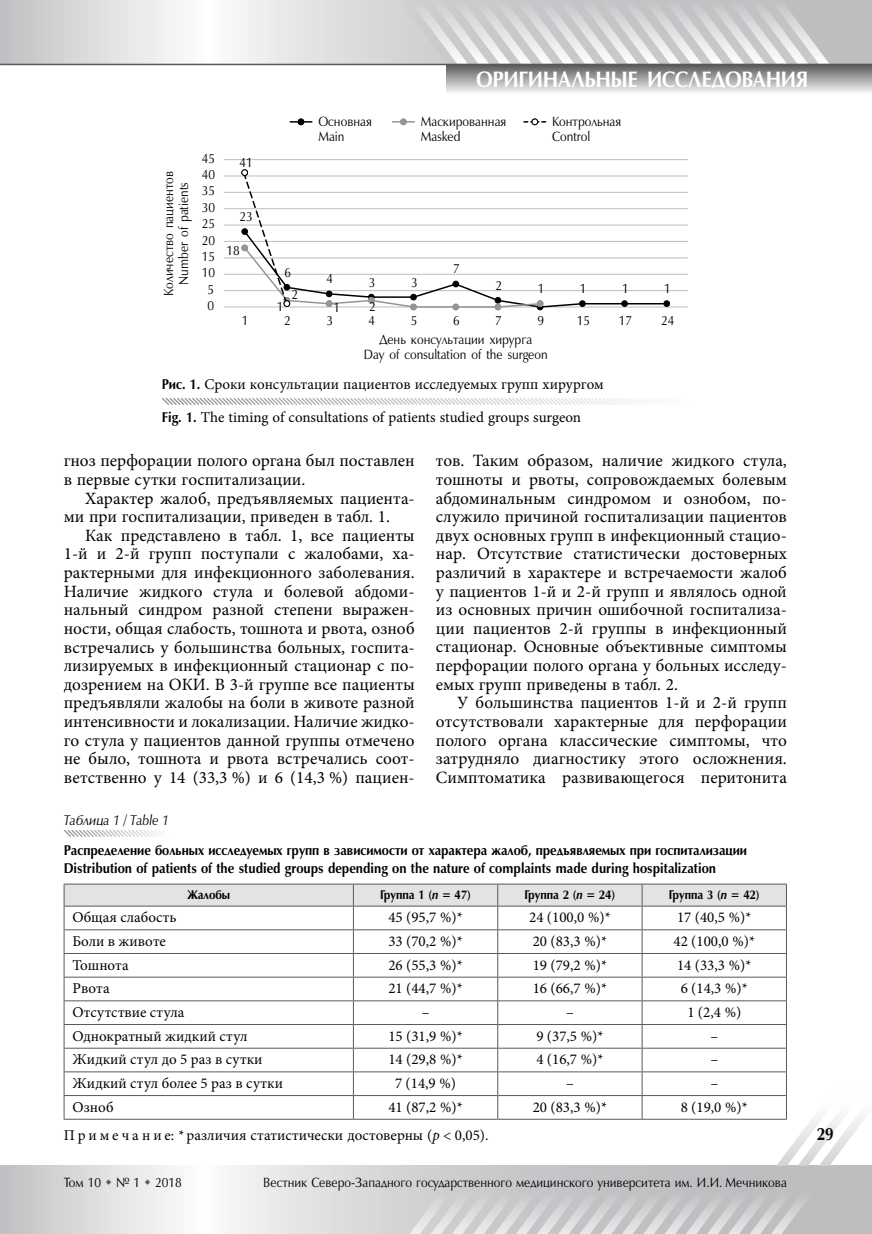
<style>
.page{position:relative;width:872px;height:1234px;background:#fff}
.page>*{position:absolute;margin:0;border:0;box-sizing:border-box;transform-origin:0 0}
.t1{font:700 22.5px "Optimum AP";letter-spacing:-.015em;color:#fff;scale:.9 1}
.t2{font:700 18px "Optimum AP";color:#000;scale:.85 1}
.t3{font:17.25px/18.6px "Minion Pro";color:#000;text-align:justify}
.t4{font:15px/32.8px "Minion Pro";color:#000}
.t5{font:700 14.25px/18.5px "Optimum AP";color:#000;scale:.9 1}
.t6{font:italic 14.25px "Optimum AP";color:#000;scale:.9 1}
.t7{font:13.5px/15px "Optimum AP";color:#000;scale:.9 1}
.t8{font:700 12.75px "Optimum AP";color:#000;scale:.9 1}
.s1{font-family:"Optimum AP";font-weight:700;font-size:14.25px}
.s2{font-style:italic}
</style>
<div class="page">
<svg style="left:0;top:0;width:872px;height:64px"></svg>
<div style="left:0;top:1165px;width:872px;height:68px;background:#cacbcd"></div>
<div style="left:446px;top:64px;width:426px;height:30px;background:linear-gradient(to bottom,#555658,#f4f4f4)"></div>
<svg style="left:383px;top:0;width:446px;height:64px"></svg>
<hr style="left:0;top:64px;width:872px;height:1px;background:#58595b">
<svg style="left:64px;top:829px;width:99px;height:8px"></svg>
<hr style="left:224px;top:159px;width:464px;height:1px;background:#bcbec0">
<hr style="left:224px;top:175px;width:464px;height:1px;background:#bcbec0">
<hr style="left:224px;top:192px;width:464px;height:1px;background:#bcbec0">
<hr style="left:224px;top:208px;width:464px;height:1px;background:#bcbec0">
<hr style="left:224px;top:225px;width:464px;height:1px;background:#bcbec0">
<hr style="left:224px;top:241px;width:464px;height:1px;background:#bcbec0">
<hr style="left:224px;top:257px;width:464px;height:1px;background:#bcbec0">
<hr style="left:224px;top:274px;width:464px;height:1px;background:#bcbec0">
<hr style="left:224px;top:290px;width:464px;height:1px;background:#bcbec0">
<hr style="left:224px;top:306px;width:464px;height:1px;background:#bcbec0">
<div style="left:241px;top:228px;width:7px;height:7px;border:1px solid #010101;border-radius:50%"></div>
<div style="left:663px;top:300px;width:7px;height:7px;border:1px solid #010101;border-radius:50%"></div>
<div style="left:241px;top:245px;width:7px;height:6px;border:1px solid #939598;border-radius:50%"></div>
<div style="left:241px;top:169px;width:7px;height:7px;border:1px solid #000;border-radius:50%"></div>
<hr style="left:290px;top:121px;width:22px;height:2px;background:#000">
<svg style="left:298px;top:119px;width:6px;height:6px"></svg>
<hr style="left:393px;top:121px;width:21px;height:2px;background:#939598">
<div style="left:400px;top:119px;width:7px;height:6px;border:1px solid #939598;border-radius:50%"></div>
<svg style="left:524px;top:119px;width:21px;height:6px"></svg>
<div style="left:531px;top:119px;width:7px;height:6px;border:1px solid #000;border-radius:50%"></div>
<svg style="left:242px;top:170px;width:427px;height:140px"></svg>
<svg style="left:162px;top:398px;width:492px;height:7px"></svg>
<svg style="left:64px;top:883px;width:808px;height:350px"></svg>
<h1 class="t1" style="left:476px;top:67px;width:17px">ОРИ</h1>
<h1 class="t1" style="left:518px;top:67px;width:27px">ГИНАЛ</h1>
<h1 class="t1" style="left:584px;top:67px;width:28px">ЬНЫЕ</h1>
<h1 class="t1" style="left:647px;top:67px;width:15px">ИССЛЕ</h1>
<h1 class="t1" style="left:711px;top:67px;width:63px">ДОВАНИ</h1>
<h1 class="t1" style="left:796px;top:67px;width:15px">Я</h1>
<p class="t7" style="left:162px;top:296px;width:140px;text-align:center;rotate:-90deg">Количество пациентов<br>Number of patients</p>
<p class="t7" style="left:202px;top:151px;width:16px">45</p>
<p class="t7" style="left:202px;top:168px;width:16px">40</p>
<p class="t7" style="left:202px;top:184px;width:16px">35</p>
<p class="t7" style="left:202px;top:200px;width:16px">30</p>
<p class="t7" style="left:202px;top:217px;width:16px">25</p>
<p class="t7" style="left:202px;top:233px;width:16px">20</p>
<p class="t7" style="left:202px;top:249px;width:16px">15</p>
<p class="t7" style="left:202px;top:266px;width:16px">10</p>
<p class="t7" style="left:207px;top:282px;width:9px">5</p>
<p class="t7" style="left:240px;top:156px;width:16px">41</p>
<p class="t7" style="left:240px;top:209px;width:16px">23</p>
<p class="t7" style="left:226px;top:244px;width:16px">18</p>
<p class="t7" style="left:284px;top:265px;width:9px">6</p>
<p class="t7" style="left:291px;top:287px;width:9px">2</p>
<p class="t7" style="left:207px;top:299px;width:9px">0</p>
<p class="t7" style="left:277px;top:299px;width:9px">1</p>
<p class="t7" style="left:318px;top:115px;width:61px">Основная<br>Main</p>
<p class="t7" style="left:421px;top:115px;width:96px">Маскированная<br>Masked</p>
<p class="t7" style="left:552px;top:115px;width:78px">Контрольная<br>Control</p>
<p class="t7" style="left:326px;top:272px;width:9px">4</p>
<p class="t7" style="left:369px;top:275px;width:9px">3</p>
<p class="t7" style="left:411px;top:275px;width:9px">3</p>
<p class="t7" style="left:333px;top:300px;width:9px">1</p>
<p class="t7" style="left:369px;top:299px;width:9px">2</p>
<p class="t7" style="left:453px;top:262px;width:9px">7</p>
<p class="t7" style="left:495px;top:278px;width:9px">2</p>
<p class="t7" style="left:580px;top:281px;width:9px">1</p>
<p class="t7" style="left:622px;top:281px;width:9px">1</p>
<p class="t7" style="left:664px;top:281px;width:9px">1</p>
<p class="t7" style="left:537px;top:281px;width:9px">1</p>
<p class="t7" style="left:242px;top:313px;width:9px">1</p>
<p class="t7" style="left:284px;top:313px;width:9px">2</p>
<p class="t7" style="left:326px;top:313px;width:9px">3</p>
<p class="t7" style="left:368px;top:313px;width:9px">4</p>
<p class="t7" style="left:411px;top:313px;width:9px">5</p>
<p class="t7" style="left:453px;top:313px;width:9px">6</p>
<p class="t7" style="left:495px;top:313px;width:9px">7</p>
<p class="t7" style="left:537px;top:313px;width:9px">9</p>
<p class="t7" style="left:577px;top:313px;width:16px">15</p>
<p class="t7" style="left:619px;top:313px;width:16px">17</p>
<p class="t7" style="left:661px;top:313px;width:16px">24</p>
<p class="t7" style="left:364px;top:332px;width:206px;text-align:center">День консультации хирурга<br>Day of consultation of the surgeon</p>
<p class="t4" style="left:162px;top:368px;width:443px"><span class="s1">Рис. 1.</span> Сроки консультации пациентов исследуемых групп хирургом<br><span class="s1">Fig. 1.</span> The timing of consultations of patients studied groups surgeon</p>
<p class="t3" style="left:64px;top:451px;width:352px">гноз перфорации полого органа был поставлен в первые сутки госпитализации.</p>
<p class="t3" style="left:64px;top:489px;width:352px;text-indent:21px">Характер жалоб, предъявляемых пациента&shy;ми при госпитализации, приведен в табл. 1.</p>
<p class="t3" style="left:64px;top:526px;width:352px;text-indent:21px">Как представлено в табл. 1, все пациенты 1-й и 2-й групп поступали с жалобами, ха&shy;рактерными для инфекционного заболевания.<br>Наличие жидкого стула и болевой абдоми&shy;нальный синдром разной степени выражен&shy;ности, общая слабость, тошнота и рвота, озноб встречались у большинства больных, госпита&shy;лизируемых в инфекционный стационар с по&shy;дозрением на ОКИ. В 3-й группе все пациенты предъявляли жалобы на боли в животе разной интенсивности и локализации. Наличие жидко&shy;го стула у пациентов данной группы отмечено не было, тошнота и рвота встречались соот&shy;ветственно у 14 (33,3 %) и 6 (14,3 %) пациен-</p>
<p class="t3" style="left:436px;top:451px;width:352px">тов. Таким образом, наличие жидкого стула, тошноты и рвоты, сопровождаемых болевым абдоминальным синдромом и ознобом, по&shy;служило причиной госпитализации пациентов двух основных групп в инфекционный стацио&shy;нар. Отсутствие статистически достоверных различий в характере и встречаемости жалоб у пациентов 1-й и 2-й групп и являлось одной из основных причин ошибочной госпитализа&shy;ции пациентов 2-й группы в инфекционный стационар. Основные объективные симптомы перфорации полого органа у больных исследу&shy;емых групп приведены в табл. 2.</p>
<p class="t3" style="left:436px;top:693px;width:352px;text-indent:21px">У большинства пациентов 1-й и 2-й групп отсутствовали характерные для перфорации полого органа классические симптомы, что затрудняло диагностику этого осложнения.<br>Симптоматика развивающегося перитонита</p>
<p class="t6" style="left:64px;top:813px;width:119px">Таблица 1 / Table 1</p>
<p class="t5" style="left:64px;top:840px;width:760px">Распределение больных исследуемых групп в зависимости от характера жалоб, предъявляемых при госпитализации<br>Distribution of patients of the studied groups depending on the nature of complaints made during hospitalization</p>
<p class="t8" style="left:187px;top:887px;width:49px">Жалобы</p>
<p class="t8" style="left:380px;top:887px;width:102px">Группа 1 (<span class="s2">n</span> = 47)</p>
<p class="t8" style="left:524px;top:887px;width:102px">Группа 2 (<span class="s2">n</span> = 24)</p>
<p class="t8" style="left:669px;top:887px;width:102px">Группа 3 (<span class="s2">n</span> = 42)</p>
<p class="t4" style="left:73px;top:901px;width:105px">Общая слабость</p>
<p class="t4" style="left:388px;top:901px;width:76px">45 (95,7 %)*</p>
<p class="t4" style="left:529px;top:901px;width:83px">24 (100,0 %)*</p>
<p class="t4" style="left:677px;top:901px;width:76px">17 (40,5 %)*</p>
<p class="t4" style="left:73px;top:924px;width:95px">Боли в животе</p>
<p class="t4" style="left:388px;top:924px;width:76px">33 (70,2 %)*</p>
<p class="t4" style="left:533px;top:924px;width:76px">20 (83,3 %)*</p>
<p class="t4" style="left:673px;top:924px;width:83px">42 (100,0 %)*</p>
<p class="t4" style="left:73px;top:948px;width:58px">Тошнота</p>
<p class="t4" style="left:388px;top:948px;width:76px">26 (55,3 %)*</p>
<p class="t4" style="left:533px;top:948px;width:76px">19 (79,2 %)*</p>
<p class="t4" style="left:677px;top:948px;width:76px">14 (33,3 %)*</p>
<p class="t4" style="left:73px;top:971px;width:39px">Рвота</p>
<p class="t4" style="left:388px;top:971px;width:76px">21 (44,7 %)*</p>
<p class="t4" style="left:533px;top:971px;width:76px">16 (66,7 %)*</p>
<p class="t4" style="left:680px;top:971px;width:69px">6 (14,3 %)*</p>
<p class="t4" style="left:73px;top:995px;width:113px">Отсутствие стула</p>
<p class="t4" style="left:422px;top:995px;width:9px">–</p>
<p class="t4" style="left:566px;top:995px;width:9px">–</p>
<p class="t4" style="left:687px;top:995px;width:55px">1 (2,4 %)</p>
<p class="t4" style="left:73px;top:1019px;width:176px">Однократный жидкий стул</p>
<p class="t4" style="left:388px;top:1019px;width:76px">15 (31,9 %)*</p>
<p class="t4" style="left:536px;top:1019px;width:69px">9 (37,5 %)*</p>
<p class="t4" style="left:73px;top:1042px;width:191px">Жидкий стул до 5 раз в сутки</p>
<p class="t4" style="left:388px;top:1042px;width:76px">14 (29,8 %)*</p>
<p class="t4" style="left:536px;top:1042px;width:69px">4 (16,7 %)*</p>
<p class="t4" style="left:710px;top:1042px;width:9px">–</p>
<p class="t4" style="left:73px;top:1066px;width:212px">Жидкий стул более 5 раз в сутки</p>
<p class="t4" style="left:395px;top:1066px;width:63px">7 (14,9 %)</p>
<p class="t4" style="left:566px;top:1066px;width:9px">–</p>
<p class="t4" style="left:710px;top:1066px;width:9px">–</p>
<p class="t4" style="left:73px;top:1090px;width:42px">Озноб</p>
<p class="t4" style="left:388px;top:1090px;width:76px">41 (87,2 %)*</p>
<p class="t4" style="left:533px;top:1090px;width:76px">20 (83,3 %)*</p>
<p class="t4" style="left:680px;top:1090px;width:69px">8 (19,0 %)*</p>
<p class="t4" style="left:64px;top:1118px;width:426px">П р и м е ч а н и е: *различия статистически достоверны (<span class="s2">p</span> &lt; 0,05).</p>
<p class="t2" style="left:816px;top:1124px;width:21px">29</p>
<p class="t7" style="left:64px;top:1175px;width:133px">Том 10 № 1 2018</p>
<p class="t7" style="left:263px;top:1175px;width:583px">Вестник Северо-Западного государственного медицинского университета им. И.И. Мечникова</p>
</div>
